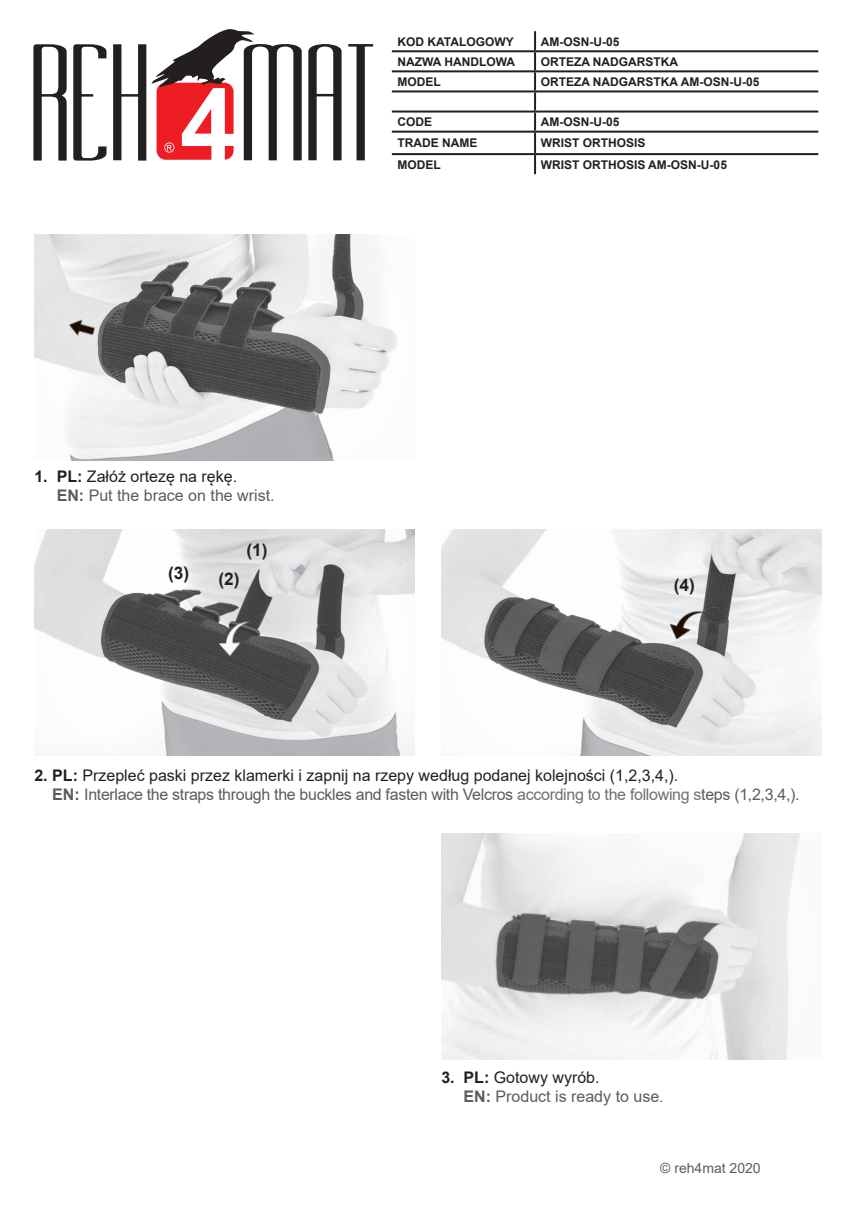
<style>
.page{position:relative;width:862px;height:1214px;background:#fff}
.page>*{position:absolute;margin:0;border:0;box-sizing:border-box;transform-origin:0 0}
.t1{font:700 17.4px "Arial";color:#231f20}
.t2{font:16px "Arial";color:#231f20}
.t3{font:16px "Arial";letter-spacing:-.02em;color:#5c5c5f}
.t4{font:16px "Arial";color:#5c5c5f}
.t5{font:14px "Arial";color:#5c5c5f}
.t6{font:700 12px "Arial";color:#231f20}
.s1{font-weight:700}
.s2{color:#6f7073}
</style>
<div class="page">
<hr style="left:392px;top:50px;width:143px;height:2px;background:#231f20">
<hr style="left:535px;top:50px;width:283px;height:2px;background:#231f20">
<hr style="left:392px;top:70px;width:143px;height:2px;background:#231f20">
<hr style="left:535px;top:70px;width:283px;height:2px;background:#231f20">
<hr style="left:392px;top:90px;width:143px;height:2px;background:#231f20">
<hr style="left:535px;top:90px;width:283px;height:2px;background:#231f20">
<hr style="left:392px;top:110px;width:143px;height:2px;background:#231f20">
<hr style="left:535px;top:110px;width:283px;height:2px;background:#231f20">
<svg style="left:534px;top:31px;width:2px;height:100px"></svg>
<hr style="left:392px;top:131px;width:143px;height:2px;background:#231f20">
<hr style="left:535px;top:131px;width:283px;height:2px;background:#231f20">
<hr style="left:534px;top:133px;width:2px;height:20px;background:#231f20">
<hr style="left:392px;top:153px;width:143px;height:2px;background:#231f20">
<hr style="left:535px;top:153px;width:283px;height:2px;background:#231f20">
<svg style="left:534px;top:155px;width:2px;height:19px"></svg>
<svg style="left:33px;top:29px;width:340px;height:131px"></svg>
<div style="left:32px;top:232px;width:384px;height:229px;background:#231f20;opacity:.02"></div>
<img style="left:63px;top:307px;width:38px;height:39px">
<div style="left:32px;top:527px;width:384px;height:228px;background:#231f20;opacity:.02"></div>
<svg style="left:209px;top:611px;width:50px;height:49px;background:#676667"></svg>
<div style="left:439px;top:527px;width:384px;height:228px;background:#231f20;opacity:.02"></div>
<img style="left:657px;top:596px;width:56px;height:52px">
<div style="left:439px;top:831px;width:384px;height:228px;background:#231f20;opacity:.02"></div>
<p class="t2" style="left:34px;top:465px;width:204px"><span class="s1">1. PL:</span> Załóż ortezę na rękę.</p>
<p class="t4" style="left:57px;top:484px;width:219px"><span class="s1">EN:</span> Put the brace on the wrist.</p>
<p class="t1" style="left:168px;top:561px;width:23px">(3)</p>
<p class="t1" style="left:218px;top:566px;width:23px">(2)</p>
<p class="t1" style="left:246px;top:538px;width:23px">(1)</p>
<p class="t6" style="left:397px;top:33px;width:118px">KOD KATALOGOWY</p>
<p class="t6" style="left:541px;top:33px;width:80px">AM-OSN-U-05</p>
<p class="t6" style="left:397px;top:53px;width:119px">NAZWA HANDLOWA</p>
<p class="t6" style="left:541px;top:53px;width:139px">ORTEZA NADGARSTKA</p>
<p class="t6" style="left:397px;top:73px;width:45px">MODEL</p>
<p class="t6" style="left:541px;top:73px;width:220px">ORTEZA NADGARSTKA AM-OSN-U-05</p>
<p class="t6" style="left:397px;top:113px;width:36px">CODE</p>
<p class="t6" style="left:541px;top:113px;width:80px">AM-OSN-U-05</p>
<p class="t6" style="left:397px;top:134px;width:81px">TRADE NAME</p>
<p class="t6" style="left:541px;top:134px;width:106px">WRIST ORTHOSIS</p>
<p class="t6" style="left:397px;top:156px;width:45px">MODEL</p>
<p class="t6" style="left:541px;top:156px;width:188px">WRIST ORTHOSIS AM-OSN-U-05</p>
<p class="t1" style="left:674px;top:572px;width:23px">(4)</p>
<p class="t2" style="left:34px;top:763px;width:645px"><span class="s1">2. PL:</span> Przepleć paski przez klamerki i zapnij na rzepy według podanej kolejności (1,2,3,4,).</p>
<p class="t3" style="left:52px;top:783px;width:749px"><span class="s1">EN:</span> Interlace the straps through the buckles and fasten with Velcros <span class="s2">according to the following s</span>teps (1,2,3,4,).</p>
<p class="t2" style="left:441px;top:1066px;width:160px"><span class="s1">3. PL:</span> Gotowy wyrób.</p>
<p class="t4" style="left:463px;top:1085px;width:202px"><span class="s1">EN:</span> Product is ready to use.</p>
<p class="t5" style="left:660px;top:1158px;width:102px">© reh4mat 2020</p>
</div>
